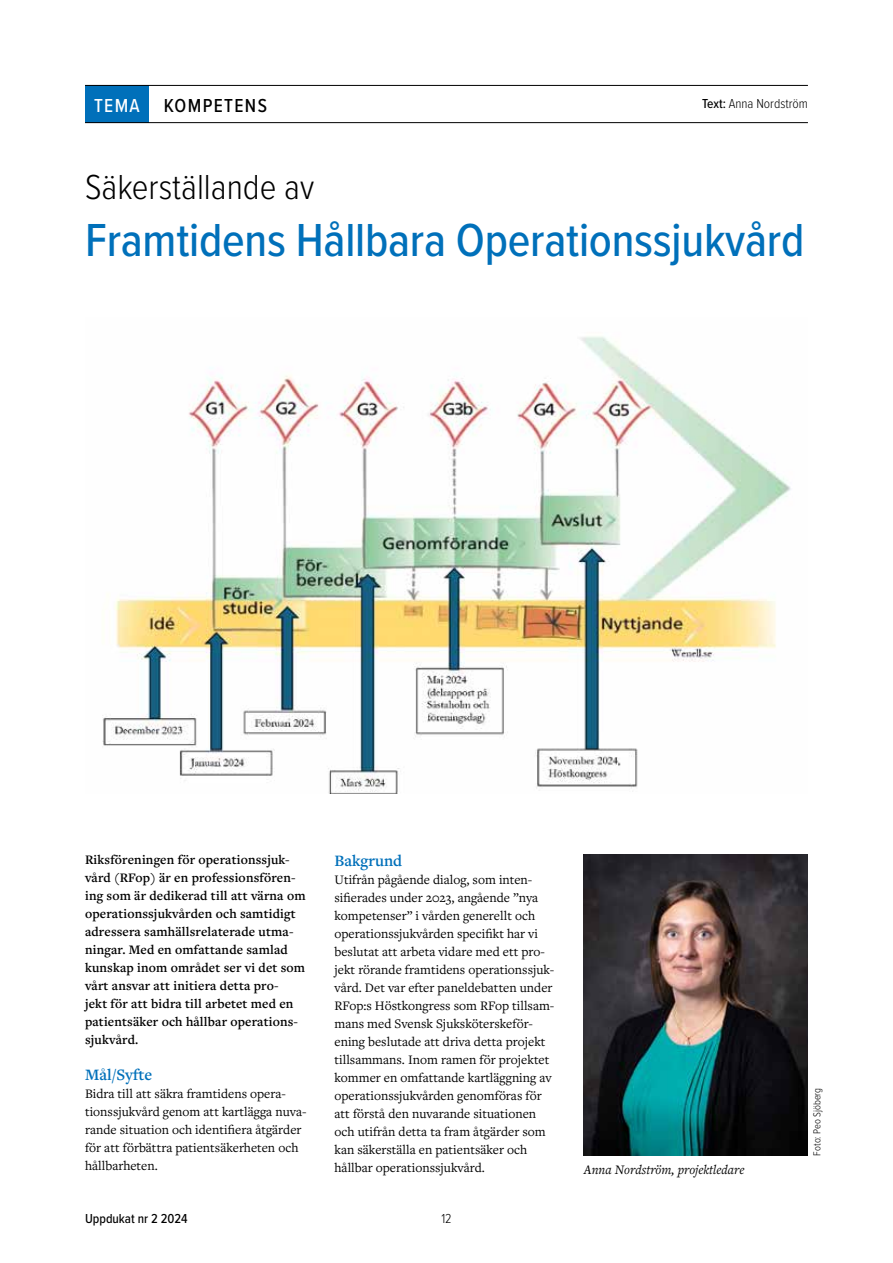
<style>
.page{position:relative;width:893px;height:1263px;background:#fff}
.page>*{position:absolute;margin:0;border:0;box-sizing:border-box;transform-origin:0 0}
.t1{font:500 48px "Proxima Nova Cond";letter-spacing:-.005em;color:#0070ba}
.t2{font:300 36px "Proxima Nova Cond";color:#000}
.t3{font:500 19.5px "Proxima Nova Cond";letter-spacing:.07em;color:#000}
.t4{font:600 16.5px "Freight Text Pro";color:#0070ba}
.t5{font:13.5px/18px "Freight Text Pro";color:#000}
.t6{font:600 13.5px/18px "Freight Text Pro";letter-spacing:.01em;color:#000}
.t7{font:italic 13.5px "Freight Text Pro";color:#000}
.t8{font:300 13.5px "Proxima Nova Cond";color:#000}
.t9{font:500 13.5px "Proxima Nova Cond";color:#000}
.t10{font:300 10.5px "Proxima Nova Cond";color:#000}
.s1{color:#fff}
.s2{font-weight:500}
</style>
<div class="page">
<div style="left:85px;top:85px;width:64px;height:38px;background:#0070ba"></div>
<hr style="left:85px;top:122px;width:723px;height:1px;background:#000">
<hr style="left:85px;top:85px;width:723px;height:1px;background:#000">
<img style="left:584px;top:855px;width:224px;height:301px">
<img style="left:102px;top:336px;width:689px;height:457px">
<h3 class="t3" style="left:94px;top:91px;width:175px"><span class="s1">TEMA</span> KOMPETENS</h3>
<p class="t8" style="left:702px;top:94px;width:107px"><span class="s2">Text:</span> Anna Nordström</p>
<h2 class="t2" style="left:85px;top:160px;width:231px">Säkerställande av</h2>
<h1 class="t1" style="left:85px;top:205px;width:721px">Framtidens Hållbara Operationssjukvård</h1>
<p class="t6" style="left:85px;top:850px;width:222px">Riksföreningen för operationssjuk&shy;vård (RFop) är en professionsfören&shy;ing som är dedikerad till att värna om operationssjukvården och samtidigt adressera samhällsrelaterade utma&shy;ningar. Med en omfattande samlad kunskap inom området ser vi det som vårt ansvar att initiera detta pro-<br>jekt för att bidra till arbetet med en patientsäker och hållbar operations&shy;sjukvård.</p>
<p class="t4" style="left:85px;top:1064px;width:69px">Mål/Syfte</p>
<p class="t5" style="left:85px;top:1084px;width:223px">Bidra till att säkra framtidens opera&shy;tionssjukvård genom att kartlägga nuva&shy;rande situation och identifiera åtgärder för att förbättra patientsäkerheten och hållbarheten.</p>
<p class="t4" style="left:334px;top:850px;width:69px">Bakgrund</p>
<p class="t5" style="left:334px;top:870px;width:221px">Utifrån pågående dialog, som inten&shy;sifierades under 2023, angående ”nya kompetenser” i vården generellt och operationssjukvården specifikt har vi beslutat att arbeta vidare med ett pro&shy;jekt rörande framtidens operationssjuk&shy;vård. Det var efter paneldebatten under RFop:s Höstkongress som RFop tillsam&shy;mans med Svensk Sjuksköterskeför&shy;ening beslutade att driva detta projekt tillsammans. Inom ramen för projektet kommer en omfattande kartläggning av operationssjukvården genomföras för att förstå den nuvarande situationen och utifrån detta ta fram åtgärder som kan säkerställa en patientsäker och hållbar operationssjukvård.</p>
<p class="t9" style="left:85px;top:1208px;width:104px">Uppdukat nr 2 2024</p>
<p class="t8" style="left:441px;top:1208px;width:12px">12</p>
<p class="t7" style="left:584px;top:1160px;width:162px">Anna Nordström, projektledare</p>
<p class="t10" style="left:809px;top:1155px;width:69px;rotate:-90deg">Foto: Peo Sjöberg</p>
</div>
